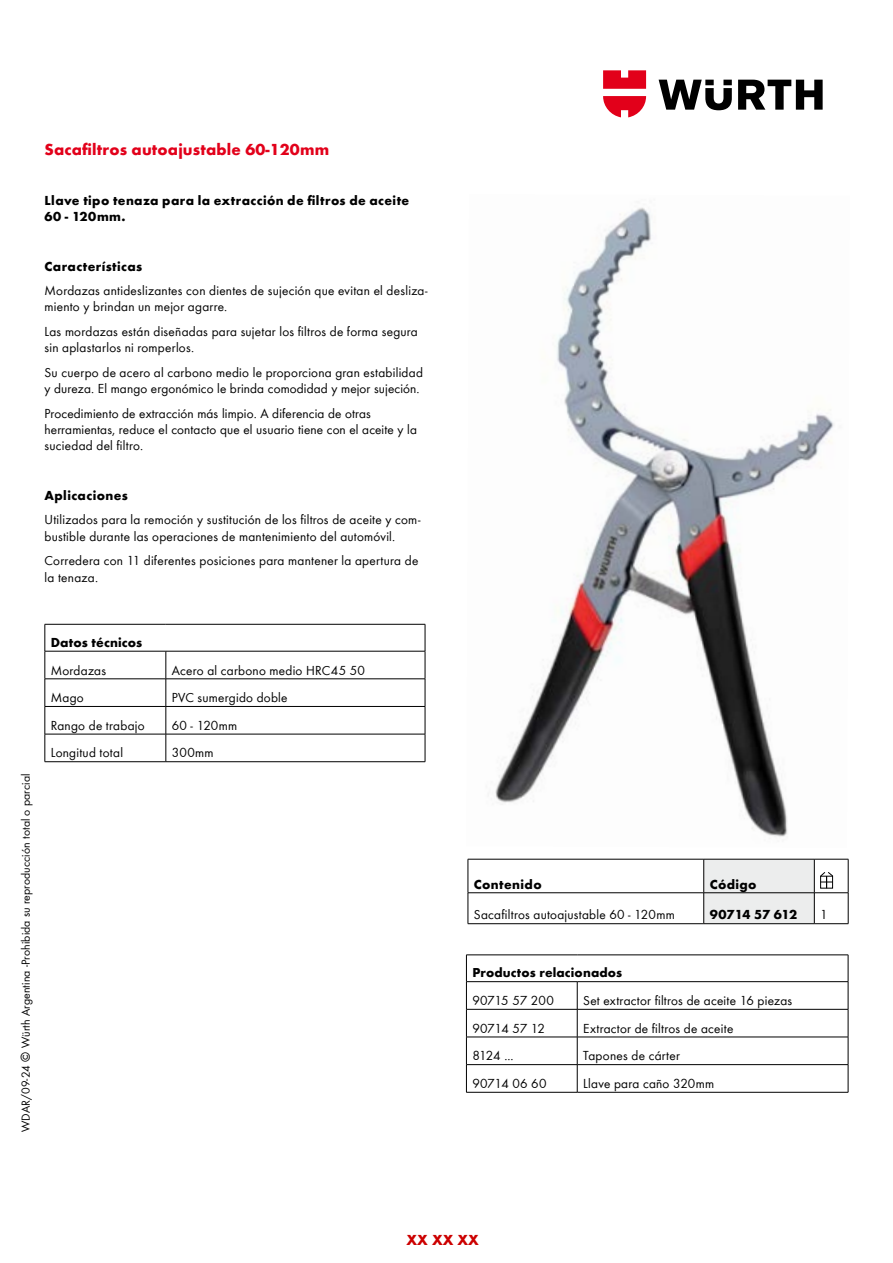
<style>
.page{position:relative;width:893px;height:1263px;background:#fff}
.page>*{position:absolute;margin:0;border:0;box-sizing:border-box;transform-origin:0 0}
.t1{font:700 16.5px "Wuerth Global";letter-spacing:.01em;color:#e2001a}
.t2{font:700 15px "Wuerth Global";color:#c00}
.t3{font:13.5px/16.2px "Wuerth Global";letter-spacing:.02em;color:#000}
.t4{font:700 13.5px/16.2px "Wuerth Global";letter-spacing:.03em;color:#000}
.t5{font:700 13.5px "Wuerth Global";letter-spacing:.01em;color:#000}
.t6{font:13.5px "Wuerth Global";letter-spacing:-.01em;color:#000}
.t7{font:700 13.5px "Wuerth Global";letter-spacing:-.01em;color:#000}
.t8{font:13.5px "Wuerth Global";letter-spacing:-.02em;color:#000}
.t9{font:13.5px "Wuerth Global";color:#000}
.t10{font:700 13.35px "Wuerth Global";letter-spacing:.01em;color:#000}
.t11{font:12px "Wuerth Global";letter-spacing:.01em;color:#000}
.s1{font-size:13.5px}
</style>
<div class="page">
<svg style="left:659px;top:80px;width:164px;height:30px"></svg>
<svg style="left:603px;top:70px;width:43px;height:47px"></svg>
<hr style="left:466px;top:954px;width:111px;height:1px;background:#000">
<hr style="left:577px;top:954px;width:271px;height:1px;background:#000">
<hr style="left:466px;top:981px;width:111px;height:1px;background:#000">
<hr style="left:577px;top:981px;width:271px;height:1px;background:#000">
<hr style="left:466px;top:1009px;width:111px;height:1px;background:#000">
<hr style="left:577px;top:1009px;width:271px;height:1px;background:#000">
<hr style="left:466px;top:1037px;width:111px;height:1px;background:#000">
<hr style="left:577px;top:1037px;width:271px;height:1px;background:#000">
<hr style="left:466px;top:1064px;width:111px;height:1px;background:#000">
<hr style="left:577px;top:1064px;width:271px;height:1px;background:#000">
<svg style="left:466px;top:955px;width:1px;height:137px"></svg>
<svg style="left:577px;top:982px;width:1px;height:110px"></svg>
<svg style="left:848px;top:955px;width:1px;height:137px"></svg>
<hr style="left:466px;top:1092px;width:111px;height:1px;background:#000">
<hr style="left:577px;top:1092px;width:271px;height:1px;background:#000">
<hr style="left:45px;top:624px;width:121px;height:1px;background:#000">
<hr style="left:166px;top:624px;width:259px;height:1px;background:#000">
<hr style="left:45px;top:651px;width:121px;height:1px;background:#000">
<hr style="left:166px;top:651px;width:259px;height:1px;background:#000">
<hr style="left:45px;top:678px;width:121px;height:1px;background:#000">
<hr style="left:166px;top:678px;width:259px;height:1px;background:#000">
<hr style="left:45px;top:706px;width:121px;height:1px;background:#000">
<hr style="left:166px;top:706px;width:259px;height:1px;background:#000">
<svg style="left:45px;top:624px;width:1px;height:137px"></svg>
<svg style="left:166px;top:651px;width:1px;height:110px"></svg>
<hr style="left:45px;top:734px;width:121px;height:1px;background:#000">
<hr style="left:45px;top:761px;width:121px;height:1px;background:#000">
<svg style="left:425px;top:624px;width:1px;height:137px"></svg>
<hr style="left:166px;top:734px;width:259px;height:1px;background:#000">
<hr style="left:166px;top:761px;width:259px;height:1px;background:#000">
<div style="left:704px;top:860px;width:110px;height:63px;background:#eceded"></div>
<hr style="left:814px;top:859px;width:1px;height:33px;background:#000">
<hr style="left:704px;top:859px;width:110px;height:1px;background:#000">
<hr style="left:704px;top:892px;width:110px;height:1px;background:#000">
<hr style="left:848px;top:859px;width:1px;height:33px;background:#000">
<hr style="left:814px;top:859px;width:34px;height:1px;background:#000">
<hr style="left:814px;top:892px;width:34px;height:1px;background:#000">
<hr style="left:814px;top:893px;width:1px;height:30px;background:#000">
<hr style="left:704px;top:923px;width:110px;height:1px;background:#000">
<hr style="left:848px;top:893px;width:1px;height:30px;background:#000">
<hr style="left:814px;top:923px;width:34px;height:1px;background:#000">
<hr style="left:468px;top:859px;width:236px;height:1px;background:#000">
<hr style="left:468px;top:859px;width:1px;height:33px;background:#000">
<hr style="left:703px;top:859px;width:1px;height:33px;background:#000">
<hr style="left:468px;top:892px;width:236px;height:1px;background:#000">
<hr style="left:468px;top:893px;width:1px;height:30px;background:#000">
<hr style="left:703px;top:893px;width:1px;height:30px;background:#000">
<hr style="left:468px;top:923px;width:236px;height:1px;background:#000">
<svg style="left:820px;top:872px;width:14px;height:16px"></svg>
<img style="left:495px;top:207px;width:339px;height:630px">
<p class="t1" style="left:45px;top:140px;width:286px">Sacafiltros autoajustable 60-120mm</p>
<p class="t4" style="left:45px;top:192px;width:366px">Llave tipo tenaza para la extracción de filtros de aceite<br>60 - 120mm.</p>
<p class="t4" style="left:45px;top:258px;width:99px">Características</p>
<p class="t3" style="left:45px;top:282px;width:385px">Mordazas antideslizantes con dientes de sujeción que evitan el desliza&shy;miento y brindan un mejor agarre.</p>
<p class="t3" style="left:45px;top:323px;width:375px">Las mordazas están diseñadas para sujetar los filtros de forma segura sin aplastarlos ni romperlos.</p>
<p class="t3" style="left:45px;top:364px;width:380px">Su cuerpo de acero al carbono medio le proporciona gran estabilidad y dureza. El mango ergonómico le brinda comodidad y mejor sujeción.</p>
<p class="t3" style="left:45px;top:405px;width:374px">Procedimiento de extracción más limpio. A diferencia de otras herramientas, reduce el contacto que el usuario tiene con el aceite y la suciedad del filtro.</p>
<p class="t4" style="left:45px;top:487px;width:85px">Aplicaciones</p>
<p class="t3" style="left:45px;top:512px;width:377px">Utilizados para la remoción y sustitución de los filtros de aceite y com&shy;bustible durante las operaciones de mantenimiento del automóvil.</p>
<p class="t3" style="left:45px;top:553px;width:375px">Corredera con 11 diferentes posiciones para mantener la apertura de la tenaza.</p>
<p class="t11" style="left:19px;top:1132px;width:360px;rotate:-90deg">WDAR/09-24 <span class="s1">©</span> Würth Argentina -Prohibida su reproducción total o parcial</p>
<p class="t5" style="left:51px;top:634px;width:93px">Datos técnicos</p>
<p class="t3" style="left:51px;top:662px;width:57px">Mordazas</p>
<p class="t3" style="left:172px;top:662px;width:195px">Acero al carbono medio HRC45 50</p>
<p class="t3" style="left:51px;top:689px;width:34px">Mago</p>
<p class="t3" style="left:172px;top:689px;width:117px">PVC sumergido doble</p>
<p class="t3" style="left:51px;top:717px;width:95px">Rango de trabajo</p>
<p class="t3" style="left:172px;top:717px;width:67px">60 - 120mm</p>
<p class="t3" style="left:51px;top:745px;width:74px">Longitud total</p>
<p class="t3" style="left:172px;top:745px;width:43px">300mm</p>
<p class="t4" style="left:474px;top:876px;width:69px">Contenido</p>
<p class="t4" style="left:710px;top:876px;width:48px">Código</p>
<p class="t3" style="left:474px;top:907px;width:202px">Sacafiltros autoajustable 60 - 120mm</p>
<p class="t7" style="left:710px;top:907px;width:89px">90714 57 612</p>
<p class="t3" style="left:820px;top:907px;width:9px">1</p>
<p class="t10" style="left:472px;top:965px;width:151px">Productos relacionados</p>
<p class="t6" style="left:472px;top:992px;width:83px">90715 57 200</p>
<p class="t3" style="left:583px;top:992px;width:211px">Set extractor filtros de aceite 16 piezas</p>
<p class="t8" style="left:472px;top:1020px;width:74px">90714 57 12</p>
<p class="t3" style="left:583px;top:1020px;width:152px">Extractor de filtros de aceite</p>
<p class="t3" style="left:472px;top:1047px;width:43px">8124 ...</p>
<p class="t3" style="left:583px;top:1047px;width:98px">Tapones de cárter</p>
<p class="t9" style="left:472px;top:1075px;width:76px">90714 06 60</p>
<p class="t3" style="left:583px;top:1075px;width:133px">Llave para caño 320mm</p>
<p class="t2" style="left:406px;top:1231px;width:74px">XX XX XX</p>
</div>
